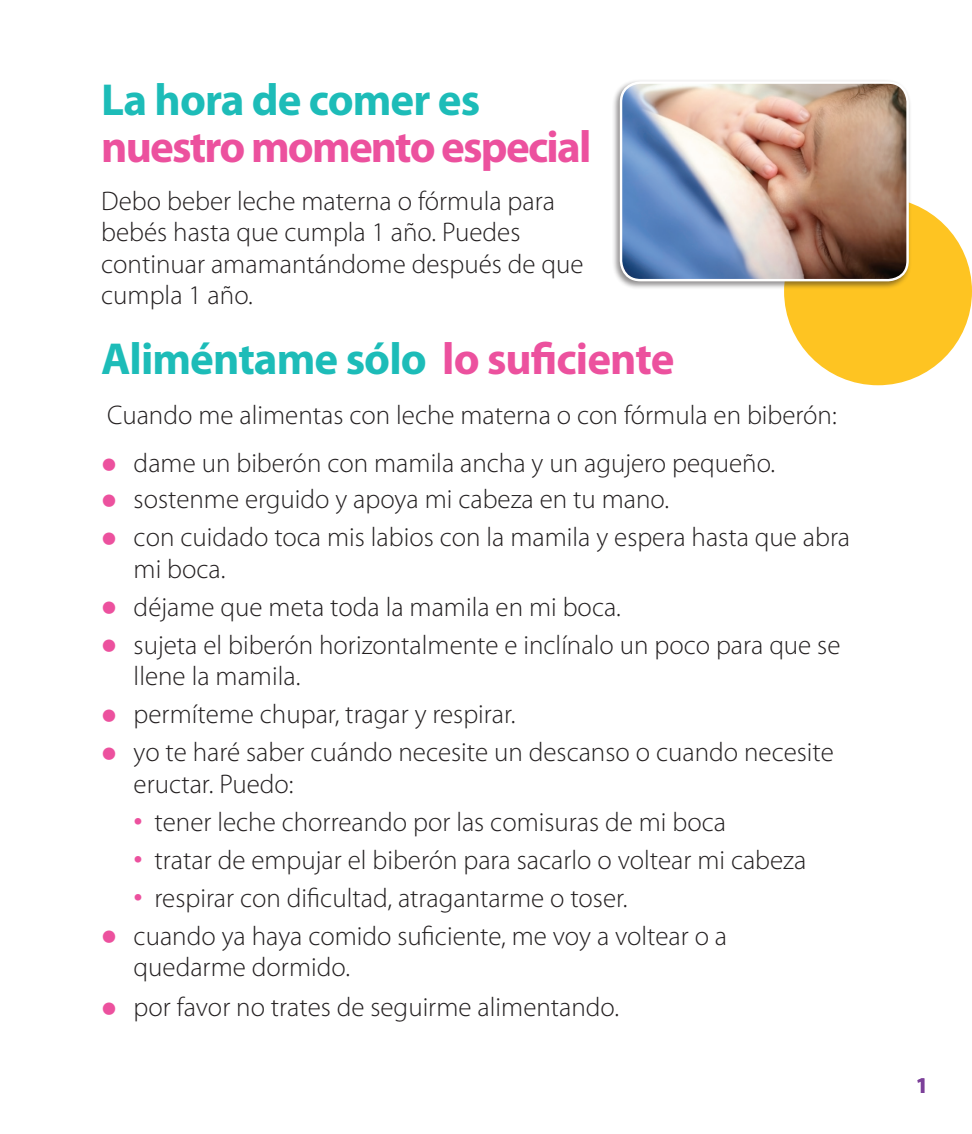
<style>
.page{position:relative;width:972px;height:1134px;background:#fff}
.page>*{position:absolute;margin:0;border:0;box-sizing:border-box;transform-origin:0 0}
.t1{font:700 45px/47.2px "Myriad Pro";letter-spacing:-.04em;color:#ec519e}
.t2{font:700 45px "Myriad Pro";letter-spacing:-.02em;color:#1dbcb8}
.t3{font:300 27px/31.5px "Myriad Pro";color:#231f20}
.t4{font:700 22.5px "Myriad Pro";color:#7c4099}
.s1{color:#1dbcb8}
.s2{color:#ec519e}
.s3{font-weight:700;font-size:47.25px;color:#ec519e}
.s4{font-size:37.12px;color:#ec519e}
</style>
<div class="page">
<div style="left:784px;top:197px;width:188px;height:188px;background:#fec422;border-radius:50%"></div>
<div style="left:612px;top:79px;width:299px;height:211px;background:#231f20;opacity:.5"></div>
<img style="left:621px;top:83px;width:287px;height:197px">
<div style="left:620px;top:81px;width:289px;height:200px;border:2px solid #fff;border-radius:20px"></div>
<p class="t1" style="left:101px;top:74px;width:492px"><span class="s1">La hora de comer es </span>nuestro momento especial</p>
<p class="t3" style="left:101px;top:185px;width:484px">Debo beber leche materna o fórmula para bebés hasta que cumpla 1 año. Puedes continuar amamantándome después de que cumpla 1 año.</p>
<p class="t2" style="left:101px;top:330px;width:575px">Aliméntame sólo <span class="s2">lo suficiente</span></p>
<p class="t3" style="left:107px;top:399px;width:731px">Cuando me alimentas con leche materna o con fórmula en biberón:</p>
<p class="t3" style="left:101px;top:447px;width:676px"><span class="s3">•</span> dame un biberón con mamila ancha y un agujero pequeño.</p>
<p class="t3" style="left:101px;top:483px;width:569px"><span class="s3">•</span> sostenme erguido y apoya mi cabeza en tu mano.</p>
<p class="t3" style="left:134px;top:521px;width:718px;text-indent:-32px"><span class="s3">•</span> con cuidado toca mis labios con la mamila y espera hasta que abra mi boca.</p>
<p class="t3" style="left:101px;top:591px;width:521px"><span class="s3">•</span> déjame que meta toda la mamila en mi boca.</p>
<p class="t3" style="left:134px;top:629px;width:708px;text-indent:-32px"><span class="s3">•</span> sujeta el biberón horizontalmente e inclínalo un poco para que se llene la mamila.</p>
<p class="t3" style="left:101px;top:698px;width:416px"><span class="s3">•</span> permíteme chupar, tragar y respirar.</p>
<p class="t3" style="left:134px;top:736px;width:702px;text-indent:-32px"><span class="s3">•</span> yo te haré saber cuándo necesite un descanso o cuando necesite eructar. Puedo:</p>
<p class="t3" style="left:134px;top:806px;width:594px"><span class="s4">•</span> tener leche chorreando por las comisuras de mi boca</p>
<p class="t3" style="left:134px;top:844px;width:674px"><span class="s4">•</span> tratar de empujar el biberón para sacarlo o voltear mi cabeza</p>
<p class="t3" style="left:134px;top:882px;width:495px"><span class="s4">•</span> respirar con dificultad, atragantarme o toser.</p>
<p class="t3" style="left:134px;top:920px;width:595px;text-indent:-32px"><span class="s3">•</span> cuando ya haya comido suficiente, me voy a voltear o a quedarme dormido.</p>
<p class="t3" style="left:101px;top:991px;width:519px"><span class="s3">•</span> por favor no trates de seguirme alimentando.</p>
<p class="t4" style="left:916px;top:1071px;width:14px">1</p>
</div>
